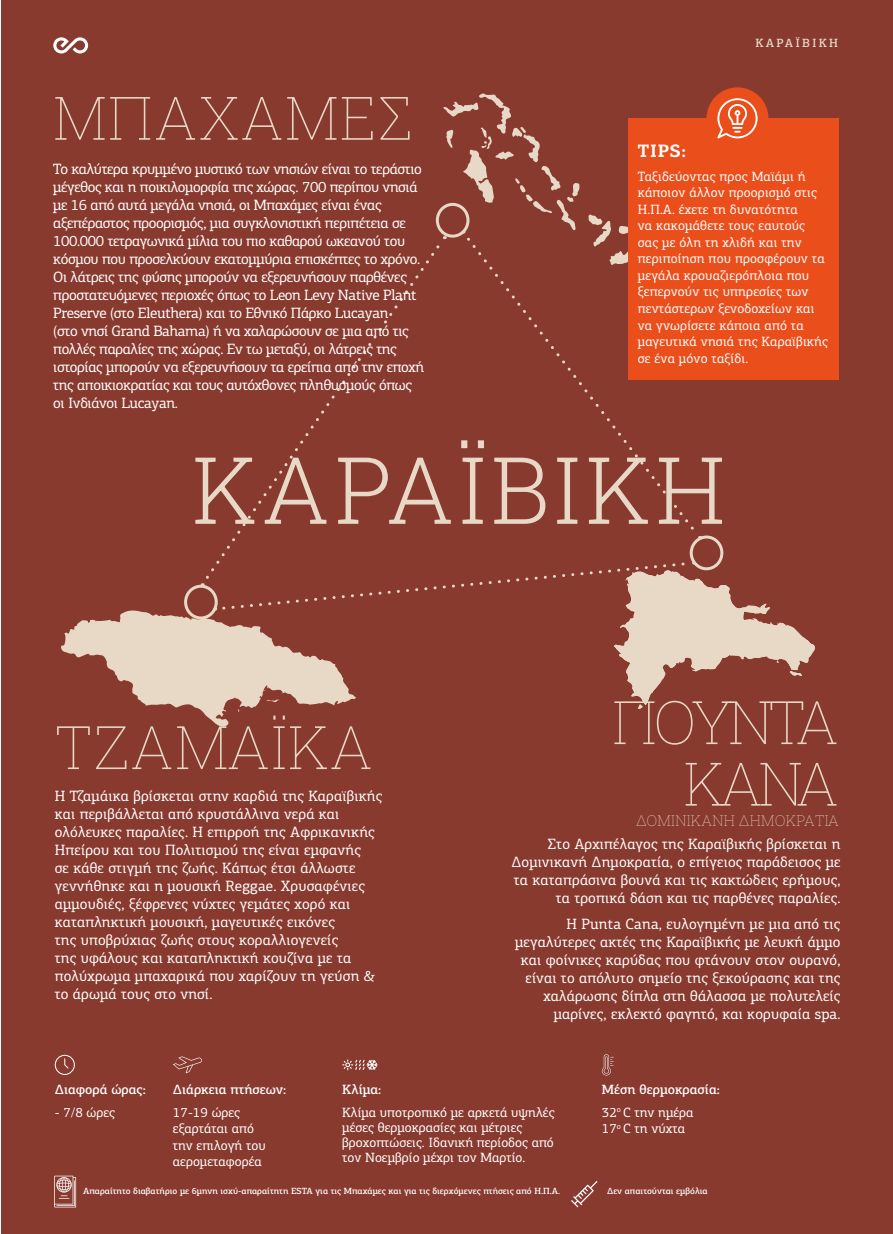
<style>
.page{position:relative;width:893px;height:1234px;background:#fff}
.page>*{position:absolute;margin:0;border:0;box-sizing:border-box;transform-origin:0 0}
.t1{font:300 93px "Roboto Slab";letter-spacing:.05em;color:#e8d9c6}
.t2{font:100 60px "Roboto Slab";letter-spacing:.02em;color:#e8d9c6}
.t3{font:100 60px/61.5px "Roboto Slab";letter-spacing:-.075em;color:#e8d9c6;text-align:right}
.t4{font:700 18px "PF Centro Slab Pro";color:#fff}
.t5{font:15px/18px "PF Centro Slab Pro";letter-spacing:.01em;color:#fff;text-align:right}
.t6{font:15px/18px "PF Centro Slab Pro";letter-spacing:-.025em;color:#fff}
.t7{font:100 15px "Roboto Slab";letter-spacing:.02em;color:#e8d9c6}
.t8{font:13.5px/16.5px "PF Centro Slab Pro";letter-spacing:.01em;color:#fff}
.t9{font:500 13.5px/22.6px "PF Centro Slab Pro";color:#fff}
.t10{font:500 12px "PF Centro Slab Pro";letter-spacing:.18em;color:#e8d9c6}
.t11{font:500 9px "PF Centro Slab Pro";color:#fff}
.s1{font-weight:400}
</style>
<div class="page">
<div style="left:1px;top:0;width:892px;height:1233px;background:#893a2f"></div>
<svg style="left:53px;top:37px;width:36px;height:16px"></svg>
<svg style="left:54px;top:1175px;width:22px;height:32px"></svg>
<svg style="left:571px;top:1181px;width:27px;height:26px"></svg>
<svg style="left:55px;top:1054px;width:20px;height:20px"></svg>
<svg style="left:173px;top:1056px;width:29px;height:17px"></svg>
<svg style="left:342px;top:1059px;width:36px;height:10px"></svg>
<svg style="left:602px;top:1054px;width:12px;height:21px"></svg>
<div style="left:436px;top:203px;width:33px;height:34px;border:3px solid #e8d9c6;border-radius:50%"></div>
<div style="left:690px;top:535px;width:33px;height:35px;border:3px solid #e8d9c6;border-radius:50%"></div>
<svg style="left:467px;top:239px;width:234px;height:299px"></svg>
<svg style="left:221px;top:239px;width:225px;height:318px"></svg>
<svg style="left:588px;top:214px;width:41px;height:51px"></svg>
<svg style="left:443px;top:93px;width:137px;height:146px"></svg>
<svg style="left:61px;top:560px;width:754px;height:167px"></svg>
<div style="left:629px;top:118px;width:210px;height:262px;background:#e94e1b"></div>
<div style="left:706px;top:87px;width:62px;height:62px;background:#e94e1b;border-radius:50%"></div>
<svg style="left:717px;top:98px;width:40px;height:40px"></svg>
<h2 class="t2" style="left:53px;top:77px;width:361px">ΜΠΑΧΆΜΕΣ</h2>
<p class="t6" style="left:53px;top:160px;width:372px">Το καλύτερα κρυμμένο μυστικό των νησιών είναι το τεράστιο μέγεθος και η ποικιλομορφία της χώρας. 700 περίπου νησιά με 16 από αυτά μεγάλα νησιά, οι Μπαχάμες είναι ένας αξεπέραστος προορισμός, μια συγκλονιστική περιπέτεια σε 100.000 τετραγωνικά μίλια του πιο καθαρού ωκεανού του κόσμου που προσελκύουν εκατομμύρια επισκέπτες το χρόνο.<br>Οι λάτρεις της φύσης μπορούν να εξερευνήσουν παρθένες προστατευόμενες περιοχές όπως το Leon Levy Native Plant Preserve (στο Eleuthera) και το Εθνικό Πάρκο Lucayan<br>(στο νησί Grand Bahama) ή να χαλαρώσουν σε μια από τις πολλές παραλίες της χώρας. Εν τω μεταξύ, οι λάτρεις της ιστορίας μπορούν να εξερευνήσουν τα ερείπια από την εποχή της αποικιοκρατίας και τους αυτόχθονες πληθυσμούς όπως οι Ινδιάνοι Lucayan.</p>
<p class="t10" style="left:755px;top:36px;width:84px">ΚΑΡΑΪΒΙΚΗ</p>
<p class="t4" style="left:638px;top:139px;width:50px">TIPS:</p>
<p class="t8" style="left:638px;top:168px;width:192px">Ταξιδεύοντας προς Μαϊάμι ή κάποιον άλλον προορισμό στις<br>Η.Π.Α. έχετε τη δυνατότητα<br>να κακομάθετε τους εαυτούς σας με όλη τη χλιδή και την περιποίηση που προσφέρουν τα μεγάλα κρουαζιερόπλοια που ξεπερνούν τις υπηρεσίες των πεντάστερων ξενοδοχείων και να γνωρίσετε κάποια από τα μαγευτικά νησιά της Καραϊβικής σε ένα μόνο ταξίδι.</p>
<h1 class="t1" style="left:192px;top:426px;width:528px">ΚΑΡΑΪΒΙΚΉ</h1>
<h2 class="t2" style="left:55px;top:706px;width:320px">ΤΖΑΜΆΙΚΑ</h2>
<p class="t5" style="left:55px;top:786px;width:329px;text-align:left">Η Τζαμάικα βρίσκεται στην καρδιά της Καραϊβικής και περιβάλλεται από κρυστάλλινα νερά και ολόλευκες παραλίες. Η επιρροή της Αφρικανικής Ηπείρου και του Πολιτισμού της είναι εμφανής<br>σε κάθε στιγμή της ζωής. Κάπως έτσι άλλωστε γεννήθηκε και η μουσική Reggae. Χρυσαφένιες αμμουδιές, ξέφρενες νύχτες γεμάτες χορό και καταπληκτική μουσική, μαγευτικές εικόνες<br>της υποβρύχιας ζωής στους κοραλλιογενείς<br>της υφάλους και καταπληκτική κουζίνα με τα πολύχρωμα μπαχαρικά που χαρίζουν τη γεύση &amp; το άρωμά τους στο νησί.</p>
<h2 class="t3" style="left:612px;top:689px;width:228px">ΠΟΎΝΤΑ<br>ΚΆΝΑ</h2>
<p class="t7" style="left:636px;top:810px;width:204px">ΔΟΜΙΝΙΚΑΝΉ ΔΗΜΟΚΡΑΤΊΑ</p>
<p class="t5" style="left:511px;top:835px;width:331px">Στο Αρχιπέλαγος της Καραϊβικής βρίσκεται η Δομινικανή Δημοκρατία, ο επίγειος παράδεισος με τα καταπράσινα βουνά και τις κακτώδεις ερήμους, τα τροπικά δάση και τις παρθένες παραλίες.</p>
<p class="t5" style="left:515px;top:914px;width:327px">Η Punta Cana, ευλογημένη με μια από τις μεγαλύτερες ακτές της Καραϊβικής με λευκή άμμο και φοίνικες καρύδας που φτάνουν στον ουρανό, είναι το απόλυτο σημείο της ξεκούρασης και της χαλάρωσης δίπλα στη θάλασσα με πολυτελείς μαρίνες, εκλεκτό φαγητό, και κορυφαία spa.</p>
<p class="t9" style="left:55px;top:1077px;width:93px">Διαφορά ώρας:</p>
<p class="t9" style="left:173px;top:1077px;width:115px">Διάρκεια πτήσεων:</p>
<p class="t8" style="left:55px;top:1103px;width:62px">- 7/8 ώρες</p>
<p class="t8" style="left:173px;top:1103px;width:94px">17-19 ώρες εξαρτάται από την επιλογή του αερομεταφορέα</p>
<p class="t9" style="left:342px;top:1077px;width:41px">Κλίμα:</p>
<p class="t8" style="left:342px;top:1104px;width:214px;line-height:15px">Kλίμα υποτροπικό με αρκετά υψηλές μέσες θερμοκρασίες και μέτριες βροχοπτώσεις. Ιδανική περίοδος από τον Νοεμβρίο μέχρι τον Μαρτίο.</p>
<p class="t9" style="left:602px;top:1077px;width:119px">Μέση θερμοκρασία:<br><span class="s1">32</span><sup>ο</sup> <span class="s1">C την ημέρα</span></p>
<p class="t8" style="left:602px;top:1119px;width:85px">17<sup>ο</sup> C τη νύχτα</p>
<p class="t11" style="left:83px;top:1185px;width:478px">Απαραίτητο διαβατήριο με 6μηνη ισχύ-απαραίτητη ESTA για τις Μπαχάμες και για τις διερχόμενες πτήσεις από Η.Π.Α.</p>
<p class="t11" style="left:607px;top:1185px;width:102px">Δεν απαιτούνται εμβόλια</p>
</div>
